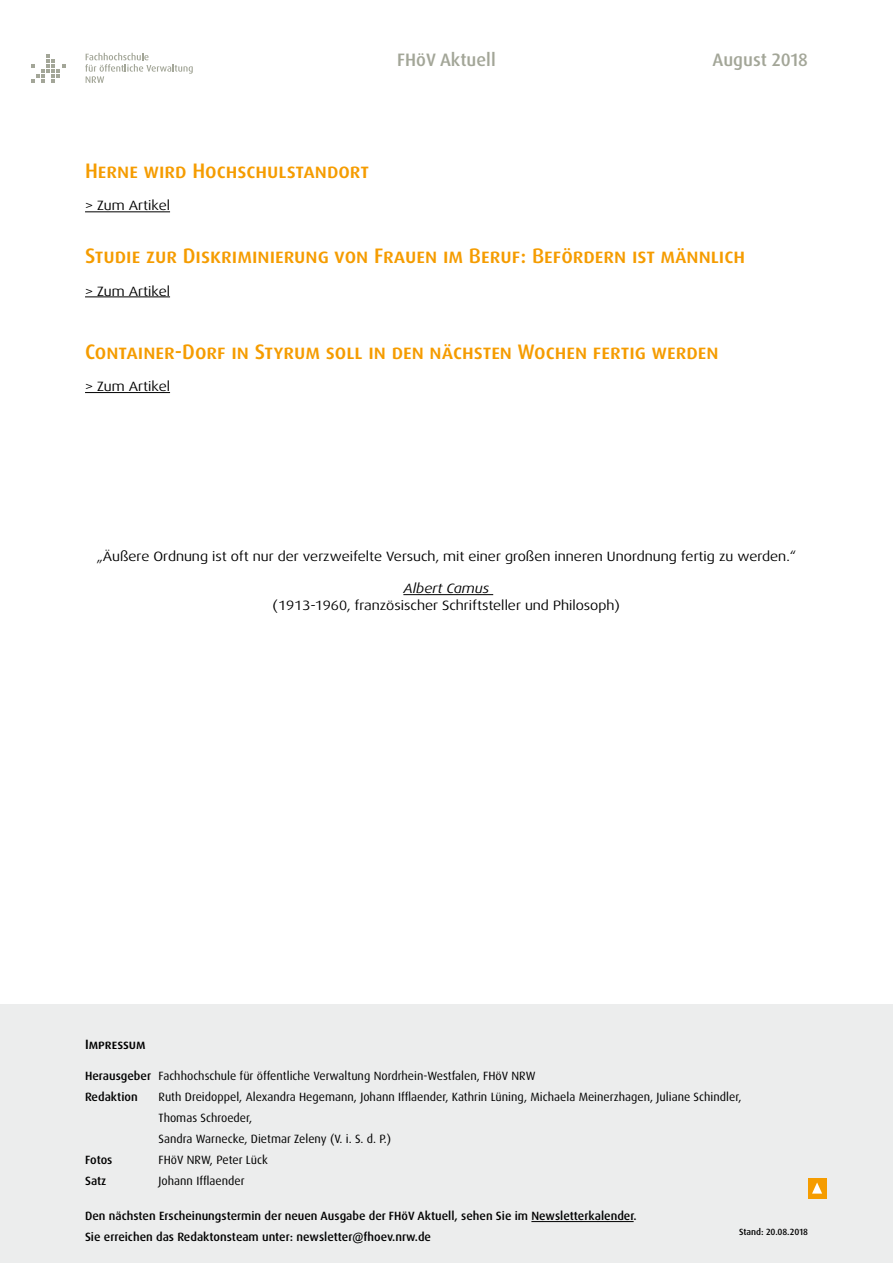
<style>
.page{position:relative;width:893px;height:1263px;background:#fff}
.page>*{position:absolute;margin:0;border:0;box-sizing:border-box;transform-origin:0 0}
.t1{font:500 21px "Dax OT";color:#f59c00}
.t2{font:500 18px "Dax OT";color:#a3a698}
.t3{font:13.5px "Dax Wide";color:#000}
.t4{font:italic 13.5px "Dax Wide";color:#000}
.t5{font:500 13.5px "Dax OT";color:#000}
.t6{font:12px "Dax";color:#000}
.t7{font:500 12px "Dax OT";color:#000}
.t8{font:500 9px "Dax OT";letter-spacing:-.01em;color:#000}
.s1{font-family:"Dax OT";font-weight:500}
</style>
<div class="page">
<svg style="left:31px;top:54px;width:34px;height:29px"></svg>
<svg style="left:85px;top:53px;width:108px;height:30px"></svg>
<div style="left:0;top:1005px;width:893px;height:258px;background:#eceded"></div>
<hr style="left:531px;top:1221px;width:103px;height:1px;background:#000">
<div style="left:808px;top:1178px;width:18px;height:20px;background:#f59c00"></div>
<svg style="left:812px;top:1182px;width:10px;height:11px"></svg>
<hr style="left:85px;top:211px;width:85px;height:1px;background:#000">
<hr style="left:85px;top:297px;width:85px;height:1px;background:#000">
<hr style="left:85px;top:392px;width:85px;height:1px;background:#000">
<hr style="left:403px;top:594px;width:90px;height:1px;background:#000">
<h2 class="t2" style="left:397px;top:49px;width:100px">FHöV Aktuell</h2>
<h2 class="t2" style="left:712px;top:49px;width:97px">August 2018</h2>
<p class="t1" style="left:85px;top:157px;width:286px">Herne wird Hochschulstandort</p>
<p class="t3" style="left:85px;top:198px;width:87px">&gt; Zum Artikel</p>
<p class="t1" style="left:85px;top:242px;width:662px">Studie zur Diskriminierung von Frauen im Beruf: Befördern ist männlich</p>
<p class="t3" style="left:85px;top:283px;width:87px">&gt; Zum Artikel</p>
<p class="t1" style="left:85px;top:338px;width:635px">Container-Dorf in Styrum soll in den nächsten Wochen fertig werden</p>
<p class="t3" style="left:85px;top:379px;width:87px">&gt; Zum Artikel</p>
<p class="t3" style="left:96px;top:548px;width:701px">„Äußere Ordnung ist oft nur der verzweifelte Versuch, mit einer großen inneren Unordnung fertig zu werden.“</p>
<p class="t4" style="left:403px;top:581px;width:87px">Albert Camus</p>
<p class="t3" style="left:273px;top:597px;width:349px">(1913-1960, französischer Schriftsteller und Philosoph)</p>
<p class="t5" style="left:85px;top:1036px;width:62px">Impressum</p>
<p class="t6" style="left:85px;top:1069px;width:452px"><span class="s1">Herausgeber</span> Fachhochschule für öffentliche Verwaltung Nordrhein-Westfalen, FHöV NRW</p>
<p class="t7" style="left:85px;top:1089px;width:54px">Redaktion</p>
<p class="t6" style="left:159px;top:1090px;width:584px">Ruth Dreidoppel, Alexandra Hegemann, Johann Ifflaender, Kathrin Lüning, Michaela Meinerzhagen, Juliane Schindler,</p>
<p class="t6" style="left:159px;top:1111px;width:95px">Thomas Schroeder,</p>
<p class="t6" style="left:159px;top:1132px;width:234px">Sandra Warnecke, Dietmar Zeleny (V. i. S. d. P.)</p>
<p class="t7" style="left:85px;top:1152px;width:29px">Fotos</p>
<p class="t6" style="left:159px;top:1153px;width:111px">FHöV NRW, Peter Lück</p>
<p class="t7" style="left:85px;top:1173px;width:23px">Satz</p>
<p class="t6" style="left:159px;top:1174px;width:88px">Johann Ifflaender</p>
<p class="t7" style="left:85px;top:1208px;width:553px">Den nächsten Erscheinungstermin der neuen Ausgabe der FHöV Aktuell, sehen Sie im Newsletterkalender.</p>
<p class="t7" style="left:85px;top:1229px;width:348px">Sie erreichen das Redaktonsteam unter: newsletter@fhoev.nrw.de</p>
<p class="t8" style="left:739px;top:1226px;width:70px">Stand: 20.08.2018</p>
</div>
